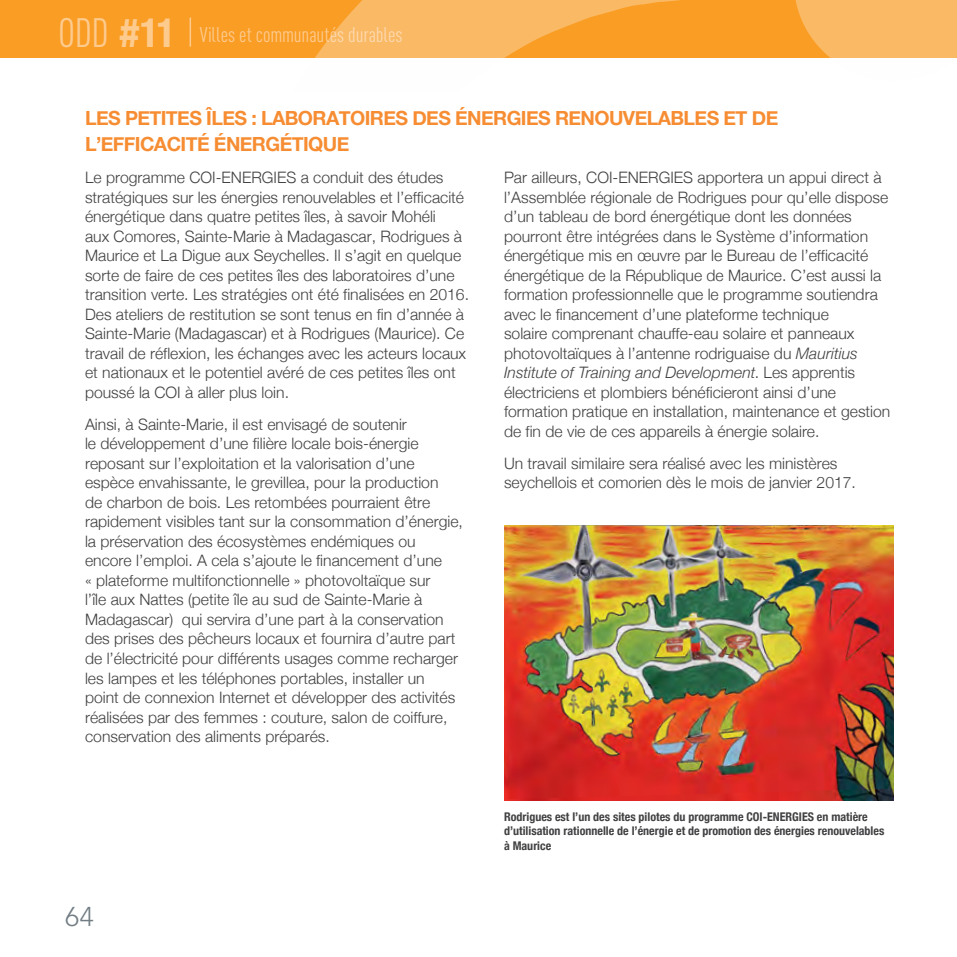
<style>
.page{position:relative;width:957px;height:957px;background:#fff}
.page>*{position:absolute;margin:0;border:0;box-sizing:border-box;transform-origin:0 0}
.t1{font:300 27px "Avenir";color:#727d84}
.t2{font:21px "DIN Cond";color:#fecb8f}
.t3{font:700 19.5px/25.5px "Helvetica Neue";letter-spacing:-.03em;color:#f78d33}
.t4{font:300 15.75px/19.5px "Helvetica Neue";color:#414042}
.t5{font:700 condensed 12px/14.4px "Helvetica Neue";color:#414042}
.s1{font-size:40.5px}
.s2{font-family:"Helvetica Neue";font-weight:700;font-stretch:condensed;font-size:40.5px}
.s3{font-style:italic}
</style>
<div class="page">
<div style="left:0;top:0;width:957px;height:57px;background:#f99d25"></div>
<hr style="left:190px;top:17px;width:1px;height:30px;background:#fecb8f">
<img style="left:234px;top:0;width:723px;height:58px">
<img style="left:504px;top:525px;width:389px;height:276px">
<h2 class="t2" style="left:58px;top:22px;width:346px"><span class="s1">ODD</span> <span class="s2">#11</span> Villes et communautés durables</h2>
<p class="t3" style="left:85px;top:105px;width:695px">LES PETITES ÎLES : LABORATOIRES DES ÉNERGIES RENOUVELABLES ET DE<br>L’EFFICACITÉ ÉNERGÉTIQUE</p>
<p class="t4" style="left:85px;top:167px;width:385px">Le programme COI-ENERGIES a conduit des études stratégiques sur les énergies renouvelables et l’efficacité énergétique dans quatre petites îles, à savoir Mohéli<br>aux Comores, Sainte-Marie à Madagascar, Rodrigues à Maurice et La Digue aux Seychelles. Il s’agit en quelque sorte de faire de ces petites îles des laboratoires d’une transition verte. Les stratégies ont été finalisées en 2016.<br>Des ateliers de restitution se sont tenus en fin d’année à Sainte-Marie (Madagascar) et à Rodrigues (Maurice). Ce travail de réflexion, les échanges avec les acteurs locaux et nationaux et le potentiel avéré de ces petites îles ont poussé la COI à aller plus loin.</p>
<p class="t4" style="left:85px;top:414px;width:379px">Ainsi, à Sainte-Marie, il est envisagé de soutenir<br>le développement d’une filière locale bois-énergie reposant sur l’exploitation et la valorisation d’une espèce envahissante, le grevillea, pour la production<br>de charbon de bois. Les retombées pourraient être rapidement visibles tant sur la consommation d’énergie, la préservation des écosystèmes endémiques ou encore l’emploi. A cela s’ajoute le financement d’une<br>« plateforme multifonctionnelle » photovoltaïque sur<br>l’île aux Nattes (petite île au sud de Sainte-Marie à Madagascar) qui servira d’une part à la conservation des prises des pêcheurs locaux et fournira d’autre part de l’électricité pour différents usages comme recharger les lampes et les téléphones portables, installer un<br>point de connexion Internet et développer des activités réalisées par des femmes : couture, salon de coiffure, conservation des aliments préparés.</p>
<p class="t4" style="left:504px;top:167px;width:388px">Par ailleurs, COI-ENERGIES apportera un appui direct à l’Assemblée régionale de Rodrigues pour qu’elle dispose d’un tableau de bord énergétique dont les données pourront être intégrées dans le Système d’information énergétique mis en œuvre par le Bureau de l’efficacité énergétique de la République de Maurice. C’est aussi la formation professionnelle que le programme soutiendra avec le financement d’une plateforme technique<br>solaire comprenant chauffe-eau solaire et panneaux photovoltaïques à l’antenne rodriguaise du <span class="s3">Mauritius Institute of Training and Development</span>. Les apprentis électriciens et plombiers bénéficieront ainsi d’une formation pratique en installation, maintenance et gestion de fin de vie de ces appareils à énergie solaire.</p>
<p class="t4" style="left:504px;top:453px;width:353px">Un travail similaire sera réalisé avec les ministères seychellois et comorien dès le mois de janvier 2017.</p>
<h1 class="t1" style="left:65px;top:900px;width:30px">64</h1>
<p class="t5" style="left:504px;top:808px;width:382px">Rodrigues est l’un des sites pilotes du programme COI-ENERGIES en matière d’utilisation rationnelle de l’énergie et de promotion des énergies renouvelables à Maurice</p>
</div>
